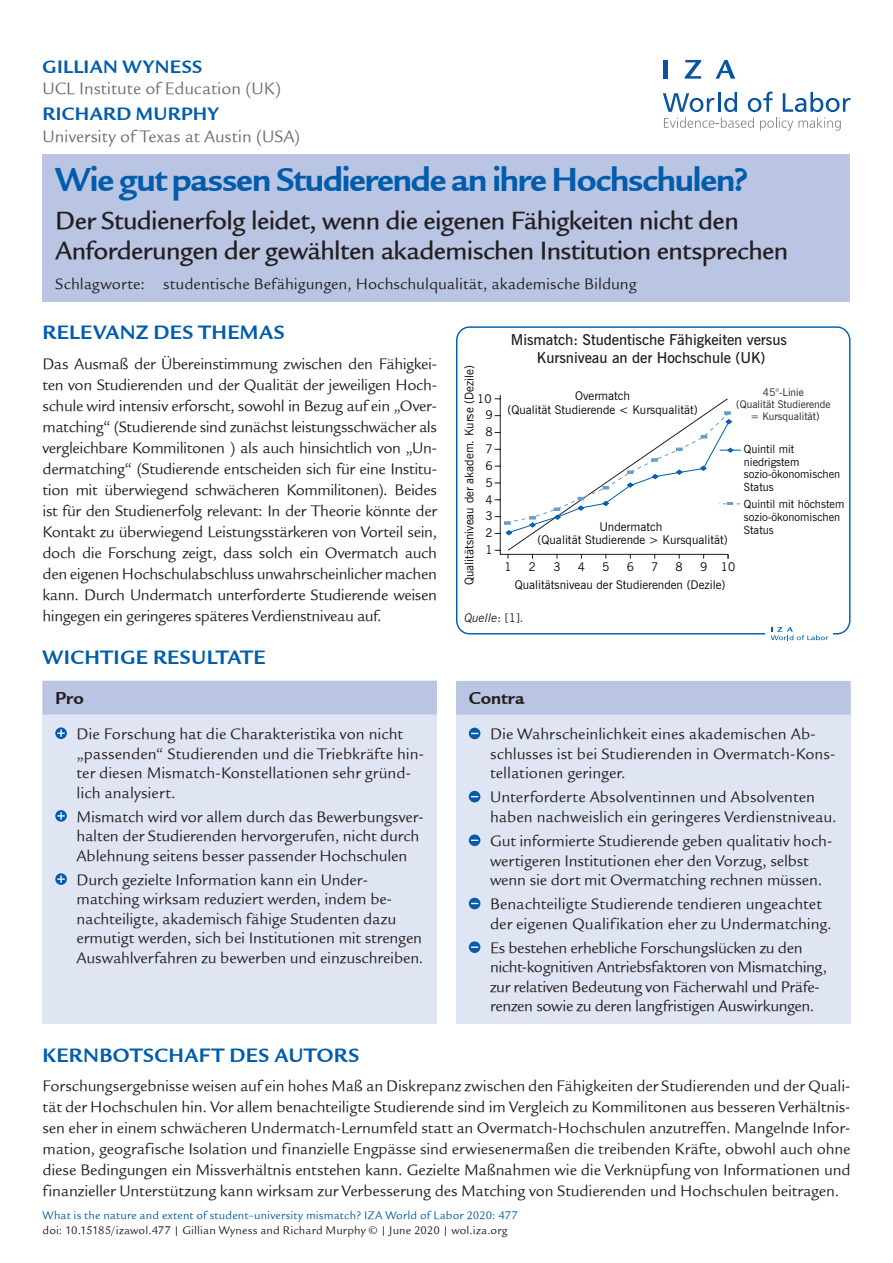
<style>
.page{position:relative;width:893px;height:1263px;background:#fff}
.page>*{position:absolute;margin:0;border:0;box-sizing:border-box;transform-origin:0 0}
.Cover__Title{font:36px "Legacy Sans ITCTT Bold";letter-spacing:-.035em;color:#015dab}
.Cover__Subtitle{font:27px/30px "Legacy Sans Md ITCTT Medium";letter-spacing:-.02em;color:#231f20}
.Cover__Header{font:21px "Legacy Sans ITCTT Bold";letter-spacing:.02em;color:#015dab}
.Cover__AuthorName{font:19.5px "Legacy Sans ITCTT Bold";letter-spacing:.02em;color:#015dab}
.Cover__Pro_Con_Heade{font:18.75px "Legacy Sans ITCTT Bold";color:#231f20}
.Cover__Affiliation{font:18px "Legacy Sans ITCTT Book";color:#6c6d70}
.Cover__Bodytext{font:16.5px/21px "Legacy Sans ITCTT Book";letter-spacing:-.015em;color:#231f20;text-align:justify}
.Cover__Pro_Con_Bulle{font:16.5px/19.5px "Legacy Sans ITCTT Book";letter-spacing:-.005em;color:#231f20}
.Cover__Keywords{font:16.5px "Legacy Sans ITCTT Book";color:#231f20}
.t1{font:600 15px/18px "News Gothic BT";letter-spacing:-.005em;color:#231f20;text-align:center}
.t2{font:12px/16.8px "News Gothic BT";color:#050504;text-align:center}
.Cover__DOI_Title{font:12px "Legacy Sans ITCTT Book";letter-spacing:.015em;color:#015dab}
.Cover__DOI_Informati{font:12px "Legacy Sans ITCTT Book";letter-spacing:.015em;color:#231f20}
.t3{font:italic 12px "News Gothic BT";color:#231f20}
.t4{font:11.25px/12.8px "News Gothic BT";color:#050504}
.t5{font:10.5px/12px "News Gothic BT";color:#231f20;text-align:center}
.s1{font-style:normal}
</style>
<div class="page">
<svg style="left:663px;top:92px;width:187px;height:39px"></svg>
<hr style="left:664px;top:60px;width:4px;height:19px;background:#0854a0">
<svg style="left:685px;top:60px;width:16px;height:19px"></svg>
<svg style="left:716px;top:60px;width:19px;height:19px"></svg>
<div style="left:43px;top:154px;width:807px;height:147px;background:#b9c5e3"></div>
<div style="left:43px;top:681px;width:394px;height:343px;background:#e0e5f3"></div>
<div style="left:43px;top:681px;width:394px;height:33px;background:#b9c5e3"></div>
<svg style="left:55px;top:727px;width:12px;height:12px"></svg>
<svg style="left:57px;top:729px;width:8px;height:8px"></svg>
<svg style="left:55px;top:810px;width:12px;height:12px"></svg>
<svg style="left:57px;top:812px;width:8px;height:7px"></svg>
<svg style="left:55px;top:873px;width:12px;height:12px"></svg>
<svg style="left:57px;top:875px;width:8px;height:8px"></svg>
<div style="left:456px;top:681px;width:394px;height:343px;background:#e0e5f3"></div>
<div style="left:456px;top:681px;width:394px;height:34px;background:#b9c5e3"></div>
<svg style="left:469px;top:728px;width:11px;height:11px"></svg>
<svg style="left:469px;top:791px;width:11px;height:11px"></svg>
<svg style="left:469px;top:834px;width:11px;height:12px"></svg>
<svg style="left:469px;top:898px;width:11px;height:11px"></svg>
<div style="left:469px;top:941px;width:11px;height:12px;background:#015dab;border-radius:50%"></div>
<svg style="left:471px;top:946px;width:7px;height:2px"></svg>
<svg style="left:456px;top:326px;width:394px;height:309px"></svg>
<div style="left:766px;top:623px;width:67px;height:22px;background:#fff"></div>
<svg style="left:771px;top:627px;width:57px;height:13px"></svg>
<p class="Cover__AuthorName" style="left:43px;top:55px;width:161px">GILLIAN WYNESS</p>
<p class="Cover__Affiliation" style="left:43px;top:79px;width:240px">UCL Institute of Education (UK)</p>
<p class="Cover__AuthorName" style="left:43px;top:103px;width:178px">RICHARD MURPHY</p>
<p class="Cover__Affiliation" style="left:43px;top:126px;width:259px">University of Texas at Austin (USA)</p>
<p class="Cover__Title" style="left:55px;top:159px;width:695px">Wie gut passen Studierende an ihre Hochschulen?</p>
<p class="Cover__Subtitle" style="left:55px;top:206px;width:735px">Der Studienerfolg leidet, wenn die eigenen Fähigkeiten nicht den<br>Anforderungen der gewählten akademischen Institution entsprechen</p>
<p class="Cover__Keywords" style="left:55px;top:274px;width:583px">Schlagworte: studentische Befähigungen, Hochschulqualität, akademische Bildung</p>
<p class="Cover__Header" style="left:43px;top:320px;width:244px">RELEVANZ DES THEMAS</p>
<p class="Cover__Bodytext" style="left:43px;top:353px;width:396px">Das Ausmaß der Übereinstimmung zwischen den Fähigkei&shy;ten von Studierenden und der Qualität der jeweiligen Hoch&shy;schule wird intensiv erforscht, sowohl in Bezug auf ein „Over&shy;matching“ (Studierende sind zunächst leistungsschwächer als vergleichbare Kommilitonen ) als auch hinsichtlich von „Un&shy;dermatching“ (Studierende entscheiden sich für eine Institu&shy;tion mit überwiegend schwächeren Kommilitonen). Beides ist für den Studienerfolg relevant: In der Theorie könnte der Kontakt zu überwiegend Leistungsstärkeren von Vorteil sein, doch die Forschung zeigt, dass solch ein Overmatch auch den eigenen Hochschulabschluss unwahrscheinlicher machen kann. Durch Undermatch unterforderte Studierende weisen hingegen ein geringeres späteres Verdienstniveau auf.</p>
<p class="Cover__Header" style="left:43px;top:645px;width:225px">WICHTIGE RESULTATE</p>
<p class="Cover__Pro_Con_Heade" style="left:55px;top:687px;width:30px">Pro</p>
<p class="Cover__Pro_Con_Bulle" style="left:77px;top:724px;width:349px">Die Forschung hat die Charakteristika von nicht „passenden“ Studierenden und die Triebkräfte hin&shy;ter diesen Mismatch-Konstellationen sehr gründ&shy;lich analysiert.</p>
<p class="Cover__Pro_Con_Bulle" style="left:77px;top:807px;width:349px">Mismatch wird vor allem durch das Bewerbungsver&shy;halten der Studierenden hervorgerufen, nicht durch<br>Ablehnung seitens besser passender Hochschulen</p>
<p class="Cover__Pro_Con_Bulle" style="left:77px;top:870px;width:348px">Durch gezielte Information kann ein Under&shy;matching wirksam reduziert werden, indem be&shy;nachteiligte, akademisch fähige Studenten dazu ermutigt werden, sich bei Institutionen mit strengen Auswahlverfahren zu bewerben und einzuschreiben.</p>
<p class="t2" style="left:461px;top:585px;width:222px;rotate:-90deg">Qualitätsniveau der akadem. Kurse (Dezile)</p>
<p class="t2" style="left:485px;top:390px;width:9px;text-align:justify;text-indent:-8px">10<br>9<br>8<br>7<br>6<br>5<br>4<br>3<br>2<br>1</p>
<p class="t1" style="left:511px;top:332px;width:278px">Mismatch: Studentische Fähigkeiten versus<br>Kursniveau an der Hochschule (UK)</p>
<p class="t2" style="left:507px;top:390px;width:192px;line-height:13.5px">Overmatch<br>(Qualität Studierende &lt; Kursqualität)</p>
<p class="t2" style="left:538px;top:520px;width:192px;line-height:13.5px">Undermatch<br>(Qualität Studierende &gt; Kursqualität)</p>
<p class="t5" style="left:736px;top:387px;width:96px">45°-Linie<br>(Qualität Studierende = Kursqualität)</p>
<p class="t4" style="left:744px;top:443px;width:98px">Quintil mit niedrigstem sozio-ökonomischen<br>Status</p>
<p class="t4" style="left:744px;top:498px;width:102px">Quintil mit höchstem sozio-ökonomischen<br>Status</p>
<p class="t2" style="left:504px;top:559px;width:9px">1</p>
<p class="t2" style="left:553px;top:559px;width:9px">3</p>
<p class="t2" style="left:602px;top:559px;width:9px">5</p>
<p class="t2" style="left:651px;top:559px;width:9px">7</p>
<p class="t2" style="left:700px;top:559px;width:9px">9</p>
<p class="t2" style="left:529px;top:559px;width:9px">2</p>
<p class="t2" style="left:578px;top:559px;width:9px">4</p>
<p class="t2" style="left:627px;top:559px;width:9px">6</p>
<p class="t2" style="left:676px;top:559px;width:9px">8</p>
<p class="t2" style="left:721px;top:559px;width:16px">10</p>
<p class="t2" style="left:515px;top:577px;width:212px">Qualitätsniveau der Studierenden (Dezile)</p>
<p class="t3" style="left:464px;top:610px;width:61px">Quelle<span class="s1">: [1].</span></p>
<p class="Cover__Pro_Con_Heade" style="left:469px;top:687px;width:57px">Contra</p>
<p class="Cover__Pro_Con_Bulle" style="left:490px;top:724px;width:347px">Die Wahrscheinlichkeit eines akademischen Ab&shy;schlusses ist bei Studierenden in Overmatch-Kons&shy;tellationen geringer.</p>
<p class="Cover__Pro_Con_Bulle" style="left:490px;top:788px;width:348px">Unterforderte Absolventinnen und Absolventen haben nachweislich ein geringeres Verdienstniveau.</p>
<p class="Cover__Pro_Con_Bulle" style="left:490px;top:831px;width:344px">Gut informierte Studierende geben qualitativ hoch&shy;wertigeren Institutionen eher den Vorzug, selbst wenn sie dort mit Overmatching rechnen müssen.</p>
<p class="Cover__Pro_Con_Bulle" style="left:490px;top:894px;width:343px">Benachteiligte Studierende tendieren ungeachtet der eigenen Qualifikation eher zu Undermatching.</p>
<p class="Cover__Pro_Con_Bulle" style="left:490px;top:938px;width:338px">Es bestehen erhebliche Forschungslücken zu den nicht-kognitiven Antriebsfaktoren von Mismatching, zur relativen Bedeutung von Fächerwahl und Präfe&shy;renzen sowie zu deren langfristigen Auswirkungen.</p>
<p class="Cover__Header" style="left:43px;top:1043px;width:319px">KERNBOTSCHAFT DES AUTORS</p>
<p class="Cover__Bodytext" style="left:43px;top:1075px;width:809px">Forschungsergebnisse weisen auf ein hohes Maß an Diskrepanz zwischen den Fähigkeiten der Studierenden und der Quali&shy;tät der Hochschulen hin. Vor allem benachteiligte Studierende sind im Vergleich zu Kommilitonen aus besseren Verhältnis&shy;sen eher in einem schwächeren Undermatch-Lernumfeld statt an Overmatch-Hochschulen anzutreffen. Mangelnde Infor&shy;mation, geografische Isolation und finanzielle Engpässe sind erwiesenermaßen die treibenden Kräfte, obwohl auch ohne diese Bedingungen ein Missverhältnis entstehen kann. Gezielte Maßnahmen wie die Verknüpfung von Informationen und finanzieller Unterstützung kann wirksam zur Verbesserung des Matching von Studierenden und Hochschulen beitragen.</p>
<p class="Cover__DOI_Title" style="left:43px;top:1209px;width:477px">What is the nature and extent of student–university mismatch? IZA World of Labor 2020: 477</p>
<p class="Cover__DOI_Informati" style="left:43px;top:1224px;width:467px">doi: 10.15185/izawol.477 | Gillian Wyness and Richard Murphy © | June 2020 | wol.iza.org</p>
</div>
